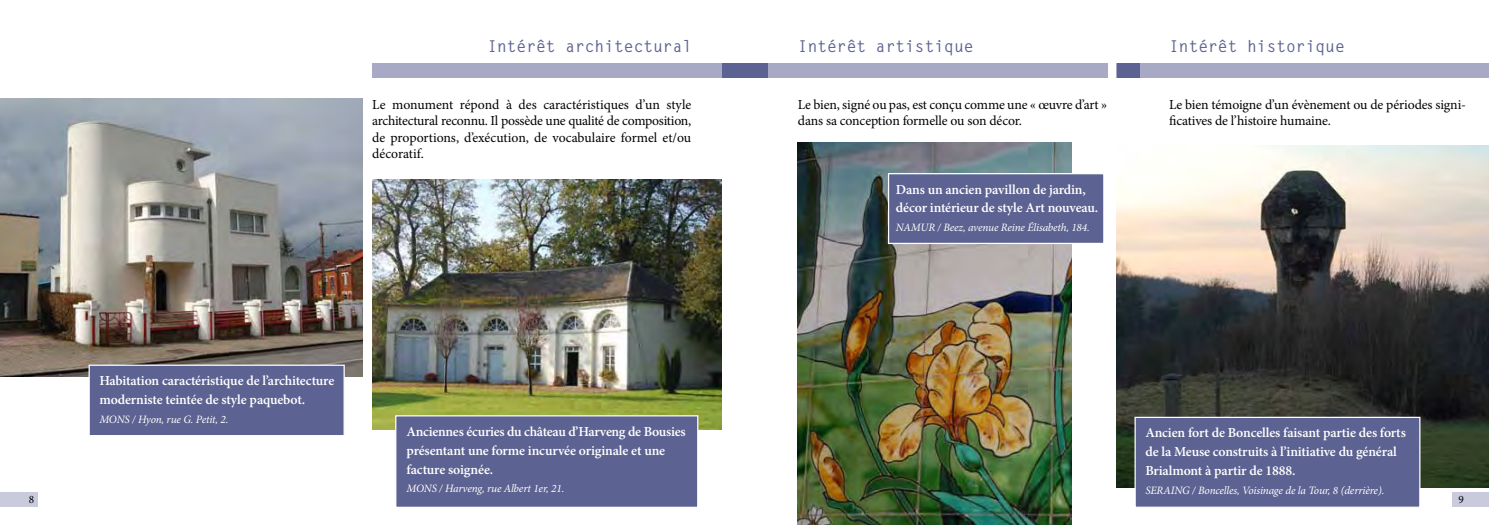
<style>
.page{position:relative;width:1489px;height:525px;background:#fff}
.page>*{position:absolute;margin:0;border:0;box-sizing:border-box;transform-origin:0 0}
.t1{font:700 16.25px "Letter Gothic Std";color:#5c6291}
.t2{font:600 13.75px/18.8px "Minion Pro";letter-spacing:-.01em;color:#fff}
.t3{font:13.75px/16.5px "Minion Pro";letter-spacing:-.01em;color:#000}
.t4{font:italic 11.25px "Minion Pro";letter-spacing:-.015em;color:#fff}
.t5{font:11.25px "Minion Pro";color:#000}
</style>
<div class="page">
<div style="left:372px;top:64px;width:372px;height:14px;background:#a8a9c5"></div>
<div style="left:0;top:492px;width:38px;height:14px;background:#c9cadc"></div>
<img style="left:797px;top:142px;width:274px;height:382px">
<img style="left:372px;top:179px;width:349px;height:250px">
<img style="left:0;top:98px;width:363px;height:278px">
<div style="left:1452px;top:492px;width:36px;height:14px;background:#c9cadc"></div>
<div style="left:721px;top:64px;width:23px;height:14px;background:#5c6291"></div>
<div style="left:887px;top:173px;width:217px;height:71px;background:#5c6291;border:1px solid #fff"></div>
<div style="left:88px;top:364px;width:257px;height:72px;background:#5c6291;border:1px solid #fff"></div>
<div style="left:395px;top:415px;width:303px;height:92px;background:#5c6291;border:1px solid #fff"></div>
<img style="left:1116px;top:145px;width:372px;height:342px">
<div style="left:1116px;top:64px;width:372px;height:14px;background:#a8a9c5"></div>
<div style="left:1116px;top:64px;width:23px;height:14px;background:#5c6291"></div>
<div style="left:1134px;top:416px;width:286px;height:91px;background:#5c6291;border:1px solid #fff"></div>
<div style="left:744px;top:64px;width:363px;height:14px;background:#a8a9c5"></div>
<div style="left:744px;top:64px;width:23px;height:14px;background:#5c6291"></div>
<p class="t1" style="left:487px;top:36px;width:206px">Intérêt architectural</p>
<p class="t3" style="left:372px;top:96px;width:320px;text-align:justify">Le monument répond à des caractéristiques d’un style architectural reconnu. Il possède une qualité de composition, de proportions, d’exécution, de vocabulaire formel et/ou décoratif.</p>
<p class="t5" style="left:29px;top:491px;width:7px">8</p>
<p class="t2" style="left:99px;top:371px;width:236px">Habitation caractéristique de l’architecture moderniste teintée de style paquebot.</p>
<p class="t4" style="left:99px;top:411px;width:130px">MONS / Hyon, rue G. Petit, 2.</p>
<p class="t2" style="left:406px;top:422px;width:280px">Anciennes écuries du château d’Harveng de Bousies présentant une forme incurvée originale et une facture soignée.</p>
<p class="t4" style="left:406px;top:480px;width:159px">MONS / Harveng, rue Albert 1er, 21.</p>
<p class="t1" style="left:797px;top:36px;width:177px">Intérêt artistique</p>
<p class="t3" style="left:797px;top:96px;width:311px">Le bien, signé ou pas, est conçu comme une « œuvre d’art » dans sa conception formelle ou son décor.</p>
<p class="t2" style="left:895px;top:180px;width:204px">Dans un ancien pavillon de jardin, décor intérieur de style Art nouveau.</p>
<p class="t4" style="left:895px;top:220px;width:195px">NAMUR / Beez, avenue Reine Élisabeth, 184.</p>
<p class="t1" style="left:1169px;top:36px;width:177px">Intérêt historique</p>
<p class="t3" style="left:1169px;top:96px;width:298px">Le bien témoigne d’un évènement ou de périodes signi&shy;ficatives de l’histoire humaine.</p>
<p class="t2" style="left:1145px;top:423px;width:262px">Ancien fort de Boncelles faisant partie des forts de la Meuse construits à l’initiative du général<br>Brialmont à partir de 1888.</p>
<p class="t4" style="left:1145px;top:482px;width:240px">SERAING / Boncelles, Voisinage de la Tour, 8 (derrière).</p>
<p class="t5" style="left:1458px;top:491px;width:7px">9</p>
</div>
